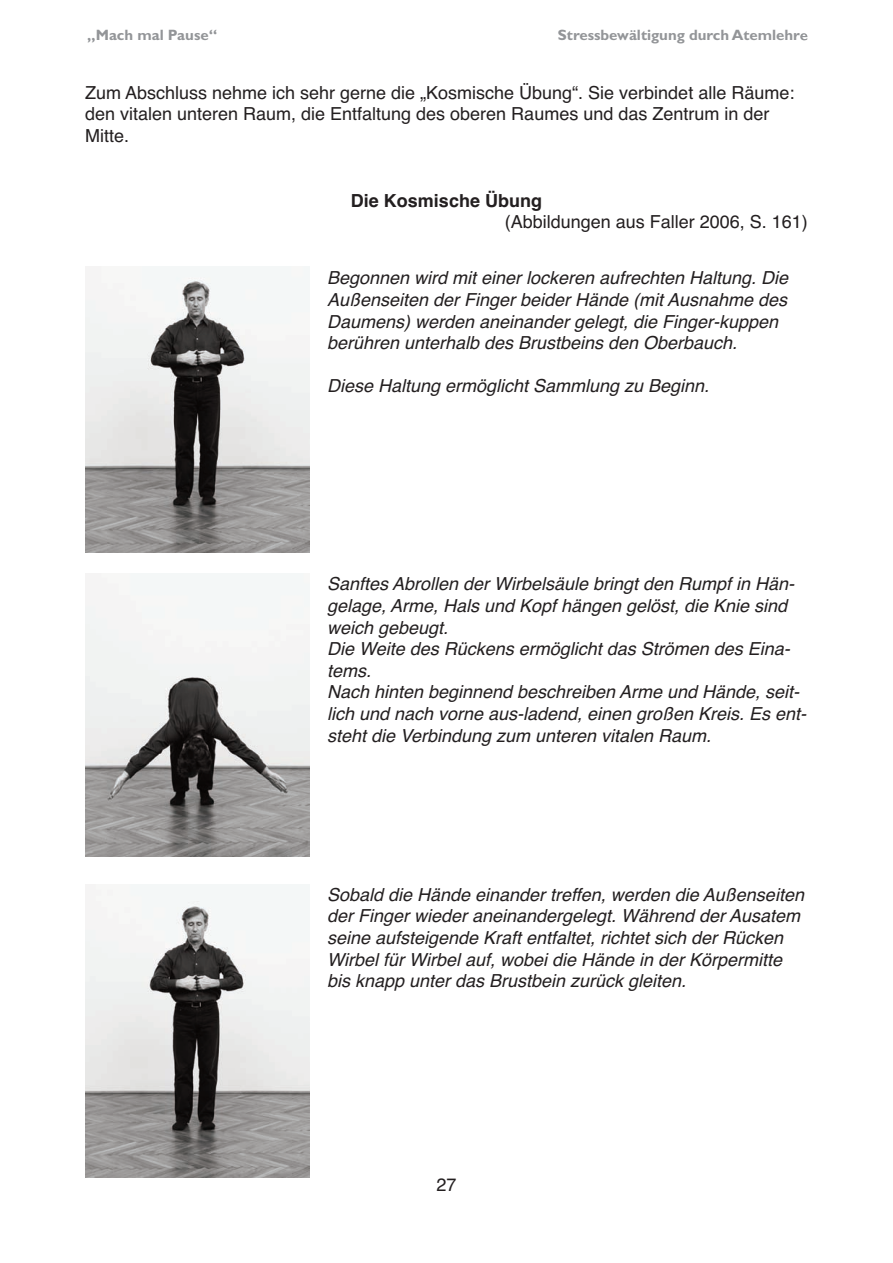
<style>
.page{position:relative;width:893px;height:1263px;background:#fff}
.page>*{position:absolute;margin:0;border:0;box-sizing:border-box;transform-origin:0 0}
.t1{font:italic 18px/21.6px "Helvetica";color:#231f20}
.t2{font:18px/21.6px "Helvetica";color:#231f20}
.t3{font:700 18px "Helvetica";color:#231f20}
.t4{font:700 15px "Gill Sans";color:#939598}
</style>
<div class="page">
<img style="left:85px;top:267px;width:224px;height:286px">
<img style="left:85px;top:573px;width:224px;height:284px">
<img style="left:85px;top:884px;width:224px;height:294px">
<svg style="left:800px;top:33px;width:7px;height:7px"></svg>
<p class="t4" style="left:87px;top:29px;width:131px">„Mach mal Pause“</p>
<p class="t4" style="left:558px;top:29px;width:244px">Stressbewältigung durch Atemlehr</p>
<p class="t2" style="left:85px;top:82px;width:711px">Zum Abschluss nehme ich sehr gerne die „Kosmische Übung“. Sie verbindet alle Räume: den vitalen unteren Raum, die Entfaltung des oberen Raumes und das Zentrum in der<br>Mitte.</p>
<p class="t3" style="left:351px;top:190px;width:193px">Die Kosmische Übung</p>
<p class="t2" style="left:505px;top:211px;width:305px">(Abbildungen aus Faller 2006, S. 161)</p>
<p class="t1" style="left:327px;top:267px;width:463px">Begonnen wird mit einer lockeren aufrechten Haltung. Die Außenseiten der Finger beider Hände (mit Ausnahme des Daumens) werden aneinander gelegt, die Finger-kuppen berühren unterhalb des Brustbeins den Oberbauch.</p>
<p class="t1" style="left:327px;top:375px;width:384px">Diese Haltung ermöglicht Sammlung zu Beginn.</p>
<p class="t1" style="left:327px;top:573px;width:481px">Sanftes Abrollen der Wirbelsäule bringt den Rumpf in Hän&shy;gelage, Arme, Hals und Kopf hängen gelöst, die Knie sind weich gebeugt.<br>Die Weite des Rückens ermöglicht das Strömen des Eina&shy;tems.<br>Nach hinten beginnend beschreiben Arme und Hände, seit&shy;lich und nach vorne aus-ladend, einen großen Kreis. Es ent&shy;steht die Verbindung zum unteren vitalen Raum.</p>
<p class="t1" style="left:327px;top:884px;width:478px">Sobald die Hände einander treffen, werden die Außenseiten der Finger wieder aneinandergelegt. Während der Ausatem seine aufsteigende Kraft entfaltet, richtet sich der Rücken Wirbel für Wirbel auf, wobei die Hände in der Körpermitte bis knapp unter das Brustbein zurück gleiten.</p>
<p class="t2" style="left:436px;top:1174px;width:22px">27</p>
</div>
